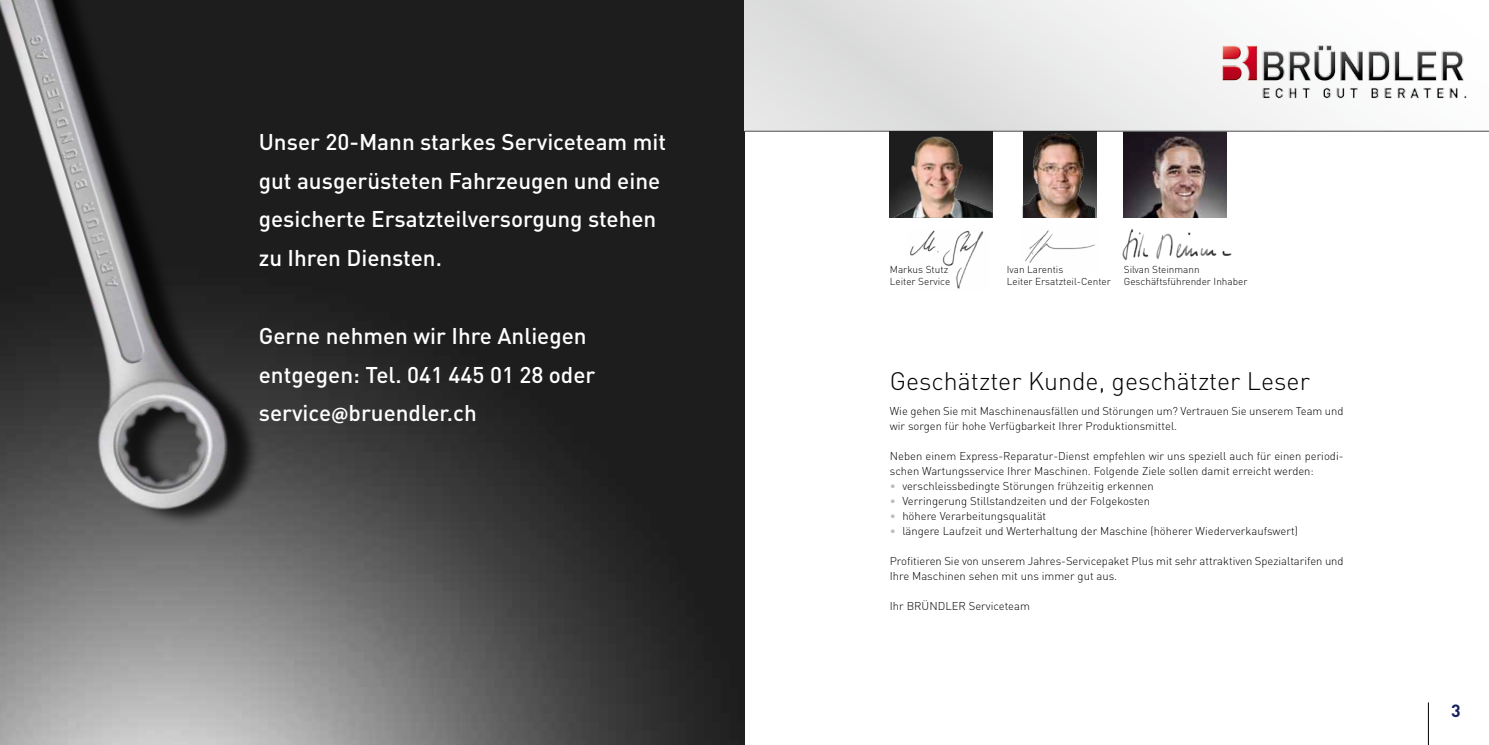
<style>
.page{position:relative;width:1489px;height:745px;background:#fff}
.page>*{position:absolute;margin:0;border:0;box-sizing:border-box;transform-origin:0 0}
.t1{font:300 25px "DIN";color:#000}
.t2{font:500 22.5px/38.8px "DIN";color:#fff}
.t3{font:700 17.5px "DIN";color:#17215c}
.t4{font:300 11.25px/15px "DIN";color:#000}
.t5{font:300 10px/12.5px "DIN";color:#000}
.s1{font-family:"Myriad Pro";font-weight:700}
.s2{color:#bbbcbc}
</style>
<div class="page">
<hr style="left:1427px;top:702px;width:1px;height:42px;background:#000">
<img style="left:1025px;top:230px;width:70px;height:33px">
<img style="left:1122px;top:229px;width:110px;height:32px">
<img style="left:910px;top:230px;width:74px;height:59px">
<img style="left:1123px;top:132px;width:103px;height:86px">
<img style="left:0;top:0;width:744px;height:744px">
<img style="left:0;top:0;width:265px;height:547px">
<div style="left:744px;top:0;width:744px;height:130px;background:linear-gradient(to right,#d9dada,#fff)"></div>
<hr style="left:744px;top:130px;width:744px;height:2px;background:#6e6e6e">
<img style="left:1203px;top:37px;width:270px;height:69px">
<img style="left:889px;top:131px;width:103px;height:2px">
<img style="left:889px;top:133px;width:103px;height:85px">
<img style="left:1023px;top:131px;width:73px;height:2px">
<img style="left:1022px;top:133px;width:75px;height:85px">
<h2 class="t2" style="left:259px;top:121px;width:409px">U nser 20-Mann starkes Serviceteam mit gut ausgerüsteten Fahrzeugen und eine gesicherte Ersatzteilversorgung stehen zu I hren Diensten.</h2>
<h2 class="t2" style="left:259px;top:315px;width:338px">Gerne nehmen wir I hre Anliegen entgegen: Tel. 041 445 01 28 oder service<span class="s1">@</span>bruendler.ch</h2>
<p class="t5" style="left:889px;top:263px;width:62px">Markus Stutz<br>Leiter Service</p>
<p class="t5" style="left:1006px;top:263px;width:106px">Ivan Larentis<br>Leiter Ersatzteil-Center</p>
<p class="t5" style="left:1123px;top:263px;width:125px">Silvan Steinmann<br>Geschäftsführender Inhaber</p>
<h1 class="t1" style="left:889px;top:365px;width:421px">Geschätzter Kunde, geschätzter Leser</h1>
<p class="t4" style="left:889px;top:403px;width:455px">Wie gehen Sie mit Maschinenausfällen und Störungen um? Vertrauen Sie unserem Team und wir sorgen für hohe Verfügbarkeit Ihrer Produktionsmittel.</p>
<p class="t4" style="left:889px;top:448px;width:455px">Neben einem Express-Reparatur-Dienst empfehlen wir uns speziell auch für einen periodi&shy;schen Wartungsservice Ihrer Maschinen. Folgende Ziele sollen damit erreicht werden:</p>
<p class="t4" style="left:889px;top:478px;width:265px"><span class="s2">•</span> verschleissbedingte Störungen frühzeitig erkennen</p>
<p class="t4" style="left:889px;top:493px;width:262px"><span class="s2">•</span> Verringerung Stillstandzeiten und der Folgekosten</p>
<p class="t4" style="left:889px;top:508px;width:158px"><span class="s2">•</span> höhere Verarbeitungsqualität</p>
<p class="t4" style="left:889px;top:523px;width:409px"><span class="s2">•</span> längere Laufzeit und Werterhaltung der Maschine (höherer Wiederverkaufswert)</p>
<p class="t4" style="left:889px;top:553px;width:455px">Profitieren Sie von unserem Jahres-Servicepaket Plus mit sehr attraktiven Spezialtarifen und<br>Ihre Maschinen sehen mit uns immer gut aus.</p>
<p class="t4" style="left:889px;top:598px;width:142px">Ihr BRÜNDLER Serviceteam</p>
<h3 class="t3" style="left:1450px;top:698px;width:11px">3</h3>
</div>
